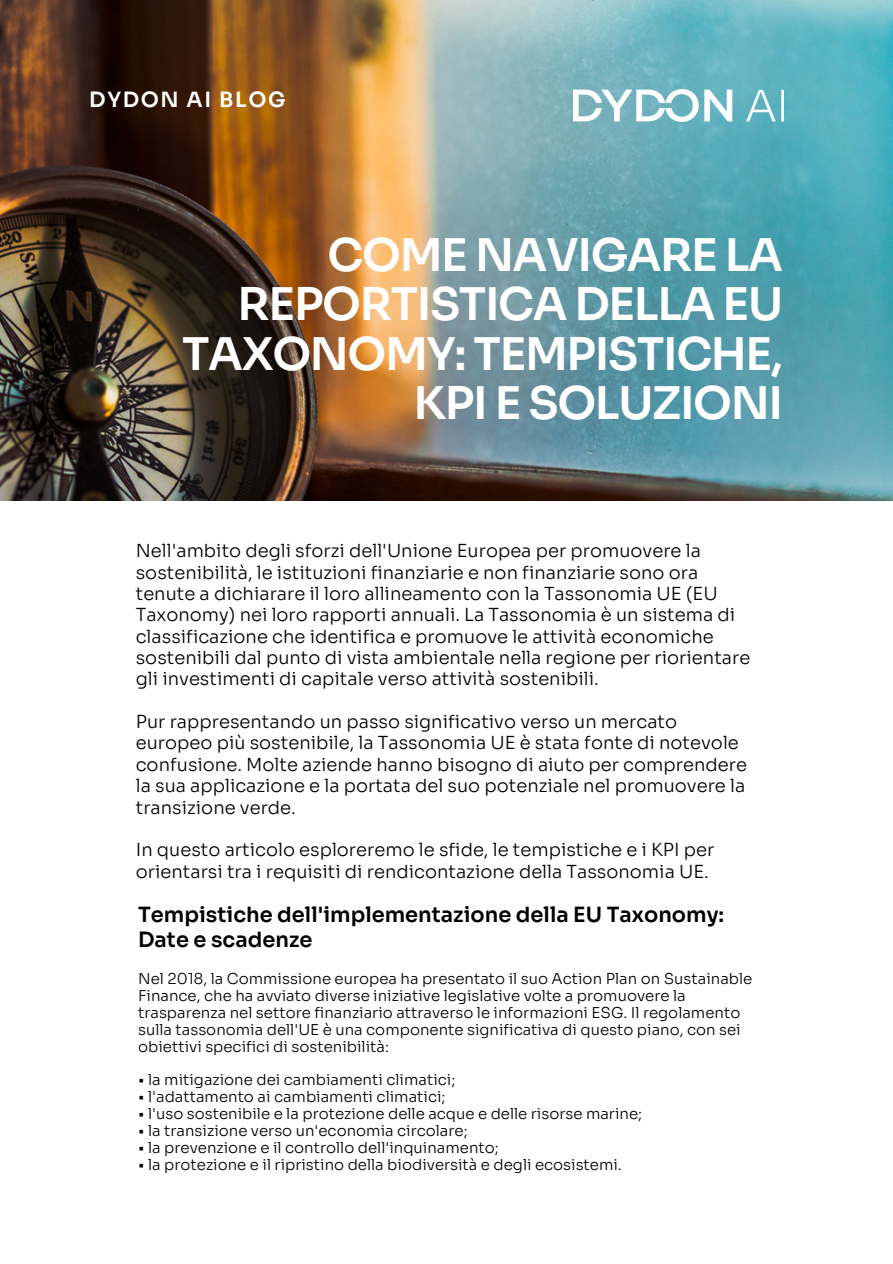
<style>
.page{position:relative;width:893px;height:1264px;background:#fff}
.page>*{position:absolute;margin:0;border:0;box-sizing:border-box;transform-origin:0 0}
.t1{font:600 45px/49.5px "Sora";letter-spacing:-.03em;color:#fff;text-align:right}
.t2{font:600 21px/24.8px "Sora";color:#000}
.t3{font:600 21px "Sora";letter-spacing:.08em;color:#fff}
.t4{font:300 18px/21.3px "Sora";color:#000}
.t5{font:300 15px/16.8px "Sora";color:#000}
</style>
<div class="page">
<img style="left:0;top:0;width:892px;height:500px">
<img style="left:573px;top:89px;width:210px;height:33px">
<p class="t3" style="left:89px;top:87px;width:198px">DYDON AI BLOG</p>
<p class="t1" style="left:182px;top:231px;width:602px">COME NAVIGARE LA<br>REPORTISTICA DELLA EU<br>TAXONOMY: TEMPISTICHE,<br>KPI E SOLUZIONI</p>
<p class="t4" style="left:136px;top:540px;width:616px">Nell'ambito degli sforzi dell'Unione Europea per promuovere la sostenibilità, le istituzioni finanziarie e non finanziarie sono ora tenute a dichiarare il loro allineamento con la Tassonomia UE (EU Taxonomy) nei loro rapporti annuali. La Tassonomia è un sistema di classificazione che identifica e promuove le attività economiche sostenibili dal punto di vista ambientale nella regione per riorientare gli investimenti di capitale verso attività sostenibili.</p>
<p class="t4" style="left:136px;top:711px;width:612px">Pur rappresentando un passo significativo verso un mercato europeo più sostenibile, la Tassonomia UE è stata fonte di notevole confusione. Molte aziende hanno bisogno di aiuto per comprendere la sua applicazione e la portata del suo potenziale nel promuovere la transizione verde.</p>
<p class="t4" style="left:136px;top:839px;width:580px">In questo articolo esploreremo le sfide, le tempistiche e i KPI per orientarsi tra i requisiti di rendicontazione della Tassonomia UE.</p>
<p class="t2" style="left:138px;top:902px;width:587px">Tempistiche dell'implementazione della EU Taxonomy:<br>Date e scadenze</p>
<p class="t5" style="left:138px;top:970px;width:615px">Nel 2018, la Commissione europea ha presentato il suo Action Plan on Sustainable Finance, che ha avviato diverse iniziative legislative volte a promuovere la trasparenza nel settore finanziario attraverso le informazioni ESG. Il regolamento sulla tassonomia dell'UE è una componente significativa di questo piano, con sei obiettivi specifici di sostenibilità:</p>
<p class="t5" style="left:138px;top:1071px;width:318px">• la mitigazione dei cambiamenti climatici;</p>
<p class="t5" style="left:138px;top:1088px;width:309px">• l'adattamento ai cambiamenti climatici;</p>
<p class="t5" style="left:138px;top:1105px;width:505px">• l'uso sostenibile e la protezione delle acque e delle risorse marine;</p>
<p class="t5" style="left:138px;top:1122px;width:331px">• la transizione verso un'economia circolare;</p>
<p class="t5" style="left:138px;top:1139px;width:362px">• la prevenzione e il controllo dell'inquinamento;</p>
<p class="t5" style="left:138px;top:1156px;width:485px">• la protezione e il ripristino della biodiversità e degli ecosistemi.</p>
</div>
